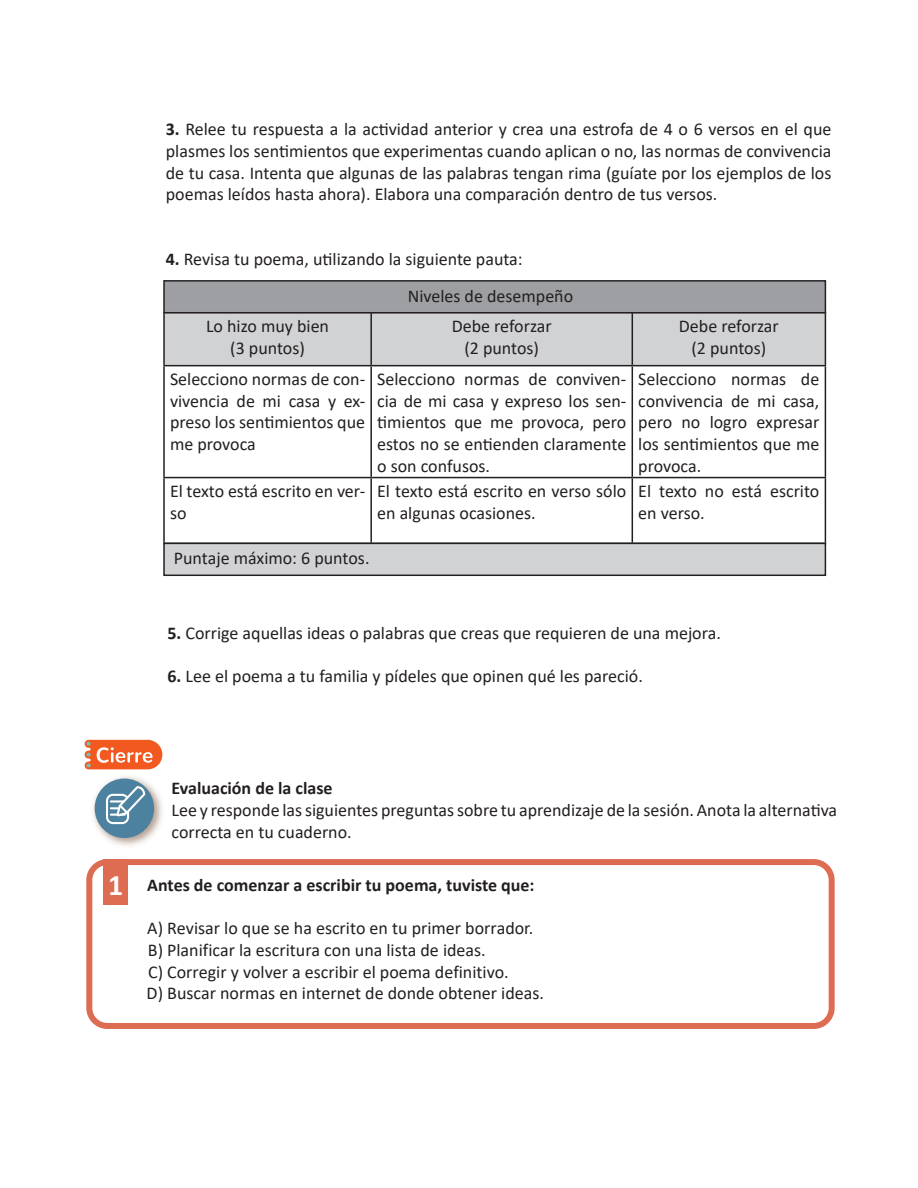
<style>
.page{position:relative;width:918px;height:1188px;background:#fff}
.page>*{position:absolute;margin:0;border:0;box-sizing:border-box;transform-origin:0 0}
.t1{font:700 30px "Calibri";color:#fff}
.t2{font:18px/21.6px "Calibri";color:#231f20}
.t3{font:700 18px "Calibri";color:#231f20}
.s1{font-weight:700}
</style>
<div class="page">
<img style="left:93px;top:776px;width:69px;height:70px">
<div style="left:95px;top:779px;width:59px;height:59px;background:#4c829f;border-radius:50%"></div>
<svg style="left:106px;top:786px;width:39px;height:38px"></svg>
<div style="left:86px;top:859px;width:749px;height:170px;border:6px solid #dd6c53;border-radius:18px"></div>
<div style="left:104px;top:859px;width:24px;height:45px;background:#dd6c53"></div>
<div style="left:165px;top:313px;width:660px;height:52px;background:#d1d2d4"></div>
<hr style="left:163px;top:313px;width:2px;height:52px;background:#231f20">
<hr style="left:370px;top:313px;width:2px;height:52px;background:#231f20">
<hr style="left:632px;top:313px;width:1px;height:52px;background:#231f20">
<hr style="left:825px;top:313px;width:1px;height:52px;background:#231f20">
<hr style="left:163px;top:365px;width:208px;height:1px;background:#231f20">
<hr style="left:163px;top:366px;width:2px;height:111px;background:#231f20">
<hr style="left:371px;top:365px;width:261px;height:1px;background:#231f20">
<hr style="left:370px;top:366px;width:2px;height:111px;background:#231f20">
<hr style="left:632px;top:365px;width:194px;height:1px;background:#231f20">
<hr style="left:632px;top:366px;width:1px;height:111px;background:#231f20">
<hr style="left:825px;top:366px;width:1px;height:111px;background:#231f20">
<hr style="left:163px;top:477px;width:208px;height:1px;background:#231f20">
<hr style="left:163px;top:478px;width:2px;height:65px;background:#231f20">
<hr style="left:371px;top:477px;width:261px;height:1px;background:#231f20">
<hr style="left:370px;top:478px;width:2px;height:65px;background:#231f20">
<hr style="left:632px;top:477px;width:194px;height:1px;background:#231f20">
<hr style="left:632px;top:478px;width:1px;height:65px;background:#231f20">
<hr style="left:825px;top:478px;width:1px;height:65px;background:#231f20">
<div style="left:164px;top:281px;width:661px;height:32px;background:#9d9fa2"></div>
<div style="left:163px;top:280px;width:663px;height:33px;border:2px solid #231f20"></div>
<div style="left:164px;top:543px;width:661px;height:32px;background:#d1d2d4"></div>
<div style="left:163px;top:543px;width:663px;height:33px;border:2px solid #231f20"></div>
<div style="left:85px;top:762px;width:7px;height:7px;background:#f15921;border-radius:50%"></div>
<svg style="left:86px;top:739px;width:77px;height:31px;background:#f28055"></svg>
<p class="t2" style="left:166px;top:118px;width:667px;text-align:justify"><span class="s1">3.</span> Relee tu respuesta a la actividad anterior y crea una estrofa de 4 o 6 versos en el que plasmes los sentimientos que experimentas cuando aplican o no, las normas de convivencia de tu casa. Intenta que algunas de las palabras tengan rima (guíate por los ejemplos de los poemas leídos hasta ahora). Elabora una comparación dentro de tus versos.</p>
<p class="t2" style="left:166px;top:248px;width:358px"><span class="s1">4.</span> Revisa tu poema, utilizando la siguiente pauta:</p>
<p class="t2" style="left:206px;top:315px;width:125px">Lo hizo muy bien</p>
<p class="t2" style="left:230px;top:336px;width:76px">(3 puntos)</p>
<p class="t2" style="left:408px;top:284px;width:167px">Niveles de desempeño</p>
<p class="t2" style="left:452px;top:315px;width:101px">Debe reforzar</p>
<p class="t2" style="left:464px;top:336px;width:76px">(2 puntos)</p>
<p class="t2" style="left:679px;top:315px;width:101px">Debe reforzar</p>
<p class="t2" style="left:691px;top:336px;width:76px">(2 puntos)</p>
<p class="t2" style="left:170px;top:368px;width:197px;text-align:justify">Selecciono normas de con&shy;vivencia de mi casa y ex&shy;preso los sentimientos que me provoca</p>
<p class="t2" style="left:377px;top:368px;width:251px;text-align:justify">Selecciono normas de conviven&shy;cia de mi casa y expreso los sen&shy;timientos que me provoca, pero estos no se entienden claramente o son confusos.</p>
<p class="t2" style="left:638px;top:368px;width:183px;text-align:justify">Selecciono normas de convivencia de mi casa, pero no logro expresar los sentimientos que me provoca.</p>
<p class="t2" style="left:170px;top:480px;width:197px">El texto está escrito en ver&shy;so</p>
<p class="t2" style="left:377px;top:480px;width:251px">El texto está escrito en verso sólo en algunas ocasiones.</p>
<p class="t2" style="left:638px;top:480px;width:183px">El texto no está escrito en verso.</p>
<p class="t2" style="left:174px;top:547px;width:197px">Puntaje máximo: 6 puntos.</p>
<p class="t2" style="left:168px;top:621px;width:555px"><span class="s1">5.</span> Corrige aquellas ideas o palabras que creas que requieren de una mejora.</p>
<p class="t2" style="left:168px;top:665px;width:477px"><span class="s1">6.</span> Lee el poema a tu familia y pídeles que opinen qué les pareció.</p>
<p class="t1" style="left:108px;top:864px;width:17px">1</p>
<p class="t3" style="left:172px;top:776px;width:163px">Evaluación de la clase</p>
<p class="t2" style="left:172px;top:799px;width:667px">Lee y responde las siguientes preguntas sobre tu aprendizaje de la sesión. Anota la alternativa correcta en tu cuaderno.</p>
<p class="t3" style="left:147px;top:873px;width:389px">Antes de comenzar a escribir tu poema, tuviste que:</p>
<p class="t2" style="left:147px;top:917px;width:399px">A) Revisar lo que se ha escrito en tu primer borrador.<br>B) Planificar la escritura con una lista de ideas.<br>C) Corregir y volver a escribir el poema definitivo.<br>D) Buscar normas en internet de donde obtener ideas.</p>
</div>
